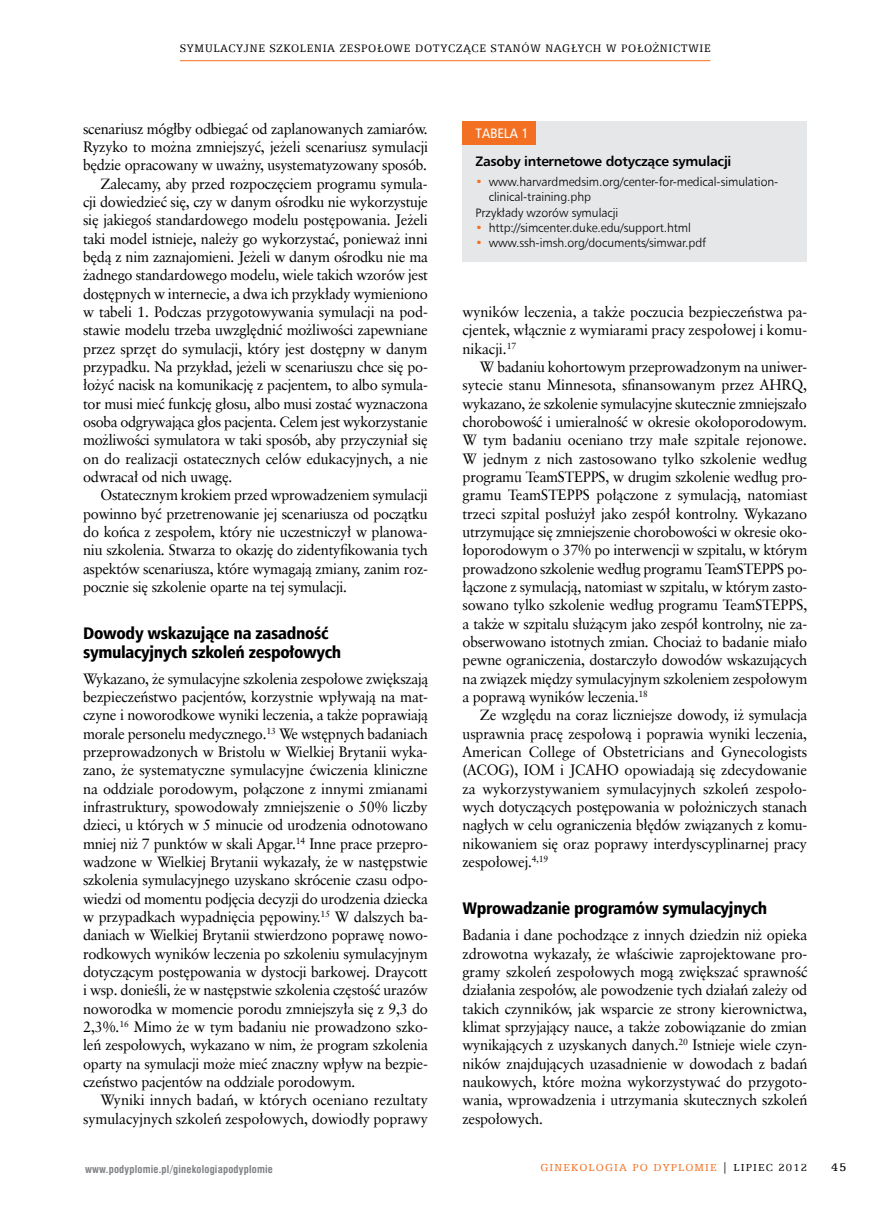
<style>
.page{position:relative;width:889px;height:1217px;background:#fff}
.page>*{position:absolute;margin:0;border:0;box-sizing:border-box;transform-origin:0 0}
.t1{font:16.8px/18.3px "Humnst 777 Blk Cn EU";letter-spacing:-.02em;color:#000}
.t2{font:15px/18.3px "Class Garmnd EU";letter-spacing:-.02em;color:#000;text-align:justify}
.t3{font:700 13.8px "Humnst 777 EU";letter-spacing:-.02em;color:#000}
.t4{font:13.8px "Humnst 777 Cn EU";letter-spacing:-.005em;color:#fff;scale:1.07 1}
.t5{font:12.45px "Egyptian 505 Md EU";color:#000}
.t6{font:12.3px "Humnst 777 Lt EU";letter-spacing:-.005em;color:#000}
.t7{font:12.3px "Egyptian 505 EU";letter-spacing:.06em;color:#000;scale:.95 1}
.t8{font:11.4px "Egyptian 505 EU";letter-spacing:.1em;color:#f36f21}
.t9{font:700 10.5px "Swis 721 Cn EU";letter-spacing:.02em;color:#808285}
.s1{color:#f36f21}
.s2{color:#000}
</style>
<div class="page">
<hr style="left:180px;top:60px;width:530px;height:1px;background:#f36f21">
<div style="left:462px;top:121px;width:345px;height:141px;background:#e6e7e8"></div>
<div style="left:462px;top:121px;width:74px;height:24px;background:#f36f21"></div>
<p class="t7" style="left:180px;top:41px;width:560px">SYMULACYJNE SZKOLENIA ZESPOŁOWE DOTYCZĄCE STANÓW NAGŁYCH W POŁOŻNICTWIE</p>
<p class="t2" style="left:83px;top:119px;width:346px">scenariusz mógłby odbiegać od zaplanowanych zamiarów.</p>
<p class="t2" style="left:83px;top:137px;width:346px">Ryzyko to można zmniejszyć, jeżeli scenariusz symulacji</p>
<p class="t2" style="left:83px;top:156px;width:345px">będzie opracowany w uważny, usystematyzowany sposób.</p>
<p class="t2" style="left:100px;top:174px;width:329px">Zalecamy, aby przed rozpoczęciem programu symula-</p>
<p class="t2" style="left:83px;top:192px;width:346px">cji dowiedzieć się, czy w danym ośrodku nie wykorzystuje</p>
<p class="t2" style="left:83px;top:211px;width:346px">się jakiegoś standardowego modelu postępowania. Jeżeli</p>
<p class="t2" style="left:83px;top:229px;width:346px">taki model istnieje, należy go wykorzystać, ponieważ inni</p>
<p class="t2" style="left:83px;top:247px;width:346px">będą z nim zaznajomieni. Jeżeli w danym ośrodku nie ma</p>
<p class="t2" style="left:83px;top:266px;width:346px">żadnego standardowego modelu, wiele takich wzorów jest</p>
<p class="t2" style="left:83px;top:284px;width:346px">dostępnych w internecie, a dwa ich przykłady wymieniono</p>
<p class="t2" style="left:83px;top:302px;width:346px">w tabeli 1. Podczas przygotowywania symulacji na pod-</p>
<p class="t2" style="left:83px;top:321px;width:346px">stawie modelu trzeba uwzględnić możliwości zapewniane</p>
<p class="t2" style="left:83px;top:339px;width:346px">przez sprzęt do symulacji, który jest dostępny w danym</p>
<p class="t2" style="left:83px;top:357px;width:346px">przypadku. Na przykład, jeżeli w scenariuszu chce się po-</p>
<p class="t2" style="left:83px;top:376px;width:346px">łożyć nacisk na komunikację z pacjentem, to albo symula-</p>
<p class="t2" style="left:83px;top:394px;width:346px">tor musi mieć funkcję głosu, albo musi zostać wyznaczona</p>
<p class="t2" style="left:83px;top:412px;width:346px">osoba odgrywająca głos pacjenta. Celem jest wykorzystanie</p>
<p class="t2" style="left:83px;top:431px;width:346px">możliwości symulatora w taki sposób, aby przyczyniał się</p>
<p class="t2" style="left:83px;top:449px;width:346px">on do realizacji ostatecznych celów edukacyjnych, a nie</p>
<p class="t2" style="left:83px;top:467px;width:151px">odwracał od nich uwagę.</p>
<p class="t2" style="left:100px;top:485px;width:329px">Ostatecznym krokiem przed wprowadzeniem symulacji</p>
<p class="t2" style="left:83px;top:504px;width:346px">powinno być przetrenowanie jej scenariusza od początku</p>
<p class="t2" style="left:83px;top:522px;width:346px">do końca z zespołem, który nie uczestniczył w planowa-</p>
<p class="t2" style="left:83px;top:540px;width:346px">niu szkolenia. Stwarza to okazję do zidentyfikowania tych</p>
<p class="t2" style="left:83px;top:559px;width:346px">aspektów scenariusza, które wymagają zmiany, zanim roz-</p>
<p class="t2" style="left:83px;top:577px;width:265px">pocznie się szkolenie oparte na tej symulacji.</p>
<p class="t1" style="left:83px;top:624px;width:260px">Dowody wskazujące na zasadność symulacyjnych szkoleń zespołowych</p>
<p class="t2" style="left:83px;top:669px;width:346px">Wykazano, że symulacyjne szkolenia zespołowe zwiększają bezpieczeństwo pacjentów, korzystnie wpływają na mat&shy;czyne i noworodkowe wyniki leczenia, a także poprawiają morale personelu medycznego.<sup>13</sup> We wstępnych badaniach przeprowadzonych w Bristolu w Wielkiej Brytanii wyka&shy;zano, że systematyczne symulacyjne ćwiczenia kliniczne na oddziale porodowym, połączone z innymi zmianami infrastruktury, spowodowały zmniejszenie o 50% liczby dzieci, u których w 5 minucie od urodzenia odnotowano mniej niż 7 punktów w skali Apgar.<sup>14</sup> Inne prace przepro&shy;wadzone w Wielkiej Brytanii wykazały, że w następstwie szkolenia symulacyjnego uzyskano skrócenie czasu odpo&shy;wiedzi od momentu podjęcia decyzji do urodzenia dziecka w przypadkach wypadnięcia pępowiny.<sup>15</sup> W dalszych ba&shy;daniach w Wielkiej Brytanii stwierdzono poprawę nowo&shy;rodkowych wyników leczenia po szkoleniu symulacyjnym dotyczącym postępowania w dystocji barkowej. Draycott i wsp. donieśli, że w następstwie szkolenia częstość urazów noworodka w momencie porodu zmniejszyła się z 9,3 do 2,3%.<sup>16</sup> Mimo że w tym badaniu nie prowadzono szko&shy;leń zespołowych, wykazano w nim, że program szkolenia oparty na symulacji może mieć znaczny wpływ na bezpie&shy;czeństwo pacjentów na oddziale porodowym.</p>
<p class="t2" style="left:83px;top:1090px;width:346px;text-align:right">Wyniki innych badań, w których oceniano rezultaty symulacyjnych szkoleń zespołowych, dowiodły poprawy</p>
<p class="t9" style="left:85px;top:1162px;width:189px">www.podyplomie.pl/ginekologiapodyplomie</p>
<p class="t4" style="left:475px;top:125px;width:51px">TABELA 1</p>
<p class="t3" style="left:475px;top:153px;width:257px">Zasoby internetowe dotyczące symulacji</p>
<p class="t6" style="left:475px;top:174px;width:304px"><span class="s1">•</span> www.harvardmedsim.org/center-for-medical-simulation-</p>
<p class="t6" style="left:489px;top:189px;width:104px">clinical-training.php</p>
<p class="t6" style="left:475px;top:205px;width:144px">Przykłady wzorów symulacji</p>
<p class="t6" style="left:475px;top:220px;width:217px"><span class="s1">•</span> http://simcenter.duke.edu/support.html</p>
<p class="t6" style="left:475px;top:235px;width:232px"><span class="s1">•</span> www.ssh-imsh.org/documents/simwar.pdf</p>
<p class="t2" style="left:462px;top:302px;width:346px">wyników leczenia, a także poczucia bezpieczeństwa pa&shy;cjentek, włącznie z wymiarami pracy zespołowej i komu&shy;nikacji.<sup>17</sup></p>
<p class="t2" style="left:462px;top:357px;width:346px;text-indent:17px">W badaniu kohortowym przeprowadzonym na uniwer&shy;sytecie stanu Minnesota, sfinansowanym przez AHRQ, wykazano, że szkolenie symulacyjne skutecznie zmniejszało chorobowość i umieralność w okresie okołoporodowym.<br>W tym badaniu oceniano trzy małe szpitale rejonowe.<br>W jednym z nich zastosowano tylko szkolenie według programu TeamSTEPPS, w drugim szkolenie według pro&shy;gramu TeamSTEPPS połączone z symulacją, natomiast trzeci szpital posłużył jako zespół kontrolny. Wykazano utrzymujące się zmniejszenie chorobowości w okresie oko&shy;łoporodowym o 37% po interwencji w szpitalu, w którym prowadzono szkolenie według programu TeamSTEPPS po&shy;łączone z symulacją, natomiast w szpitalu, w którym zasto&shy;sowano tylko szkolenie według programu TeamSTEPPS, a także w szpitalu służącym jako zespół kontrolny, nie za&shy;obserwowano istotnych zmian. Chociaż to badanie miało pewne ograniczenia, dostarczyło dowodów wskazujących na związek między symulacyjnym szkoleniem zespołowym a poprawą wyników leczenia.<sup>18</sup></p>
<p class="t2" style="left:462px;top:705px;width:346px;text-indent:17px">Ze względu na coraz liczniejsze dowody, iż symulacja usprawnia pracę zespołową i poprawia wyniki leczenia, American College of Obstetricians and Gynecologists (ACOG), IOM i JCAHO opowiadają się zdecydowanie za wykorzystywaniem symulacyjnych szkoleń zespoło&shy;wych dotyczących postępowania w położniczych stanach nagłych w celu ograniczenia błędów związanych z komu&shy;nikowaniem się oraz poprawy interdyscyplinarnej pracy zespołowej.<sup>4,19</sup></p>
<p class="t1" style="left:462px;top:899px;width:306px">Wprowadzanie programów symulacyjnych</p>
<p class="t2" style="left:462px;top:925px;width:346px">Badania i dane pochodzące z innych dziedzin niż opieka zdrowotna wykazały, że właściwie zaprojektowane pro&shy;gramy szkoleń zespołowych mogą zwiększać sprawność działania zespołów, ale powodzenie tych działań zależy od takich czynników, jak wsparcie ze strony kierownictwa, klimat sprzyjający nauce, a także zobowiązanie do zmian wynikających z uzyskanych danych.<sup>20</sup> Istnieje wiele czyn&shy;ników znajdujących uzasadnienie w dowodach z badań naukowych, które można wykorzystywać do przygoto&shy;wania, wprowadzenia i utrzymania skutecznych szkoleń zespołowych.</p>
<p class="t8" style="left:540px;top:1160px;width:268px">GINEKOLOGIA PO DYPLOMIE <span class="s2">| LIPIEC 2012</span></p>
<p class="t5" style="left:831px;top:1159px;width:17px">45</p>
</div>
